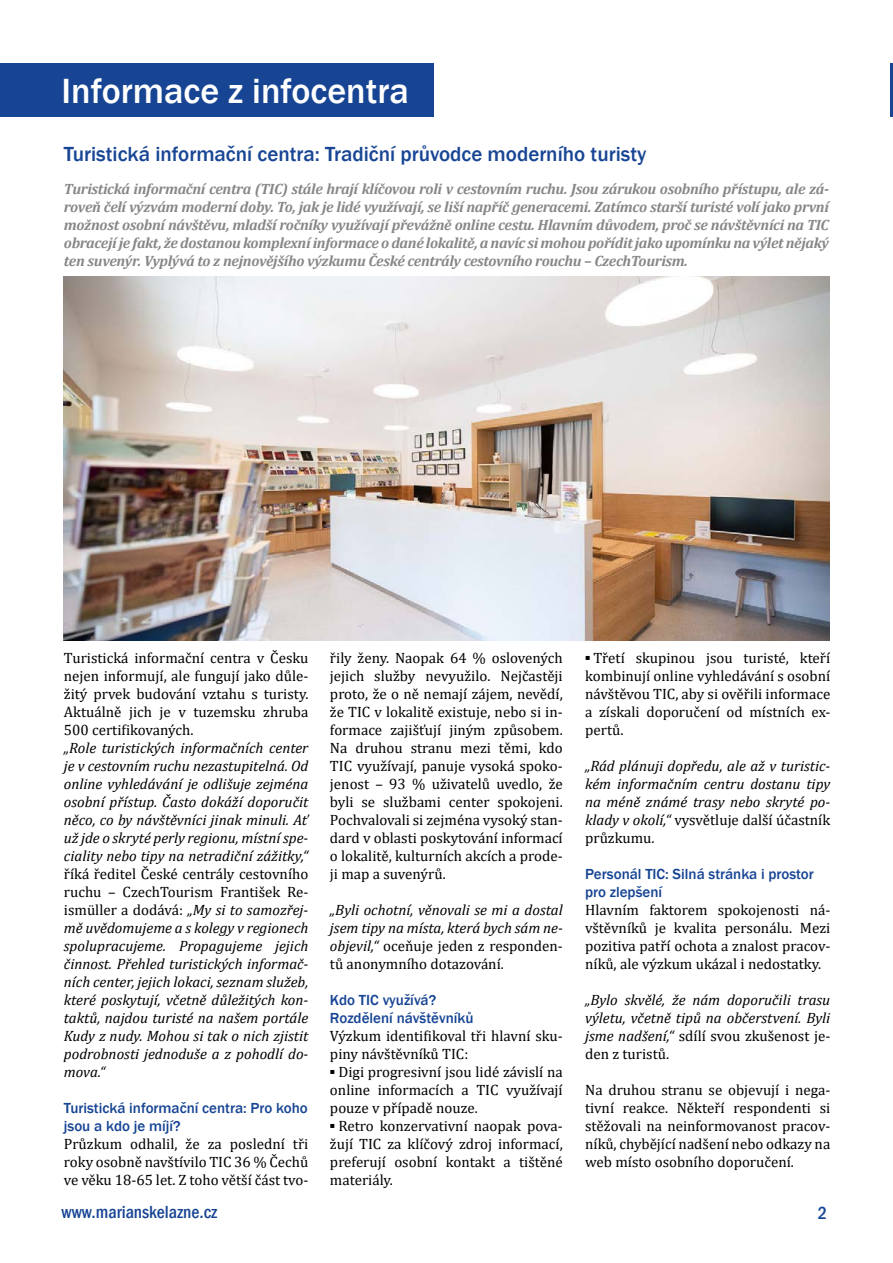
<style>
.page{position:relative;width:893px;height:1263px;background:#fff}
.page>*{position:absolute;margin:0;border:0;box-sizing:border-box;transform-origin:0 0}
.t1{font:500 36px "Franklin Gothic";color:#fff}
.t2{font:500 21px "Franklin Gothic";color:#174594}
.t3{font:500 condensed 18px "Franklin Gothic";color:#174594}
.t4{font:15px/18px "Cambria";color:#000;text-align:justify}
.t5{font:italic 15px/18px "Cambria";color:#000;text-align:justify}
.t6{font:italic 700 15px/18px "Cambria";letter-spacing:-.02em;color:#878787;text-align:justify}
.t7{font:500 15px/18px "Franklin Gothic";color:#174594}
.s1{font-style:normal}
.s2{font-family:"Franklin Gothic";font-weight:500}
</style>
<div class="page">
<div style="left:0;top:64px;width:434px;height:53px;background:#174594"></div>
<hr style="left:891px;top:64px;width:2px;height:53px;background:#174594">
<img style="left:64px;top:277px;width:765px;height:363px">
<h1 class="t1" style="left:62px;top:69px;width:349px">Informace z infocentra</h1>
<h2 class="t2" style="left:64px;top:141px;width:584px">Turistická informační centra: Tradiční průvodce moderního turisty</h2>
<p class="t6" style="left:64px;top:180px;width:767px">Turistická informační centra (TIC) stále hrají klíčovou roli v cestovním ruchu. Jsou zárukou osobního přístupu, ale zá&shy;roveň čelí výzvám moderní doby. To, jak je lidé využívají, se liší napříč generacemi. Zatímco starší turisté volí jako první možnost osobní návštěvu, mladší ročníky využívají převážně online cestu. Hlavním důvodem, proč se návštěvníci na TIC obracejí je fakt, že dostanou komplexní informace o dané lokalitě, a navíc si mohou pořídit jako upomínku na výlet nějaký ten suvenýr. Vyplývá to z nejnovějšího výzkumu České centrály cestovního rouchu – CzechTourism.</p>
<p class="t4" style="left:64px;top:649px;width:246px">Turistická informační centra v Česku nejen informují, ale fungují jako důle&shy;žitý prvek budování vztahu s turisty.<br>Aktuálně jich je v tuzemsku zhruba 500 certifikovaných.</p>
<p class="t5" style="left:64px;top:738px;width:246px">„Role turistických informačních center je v cestovním ruchu nezastupitelná. Od online vyhledávání je odlišuje zejména osobní přístup. Často dokáží doporučit něco, co by návštěvníci jinak minuli. Ať už jde o skryté perly regionu, místní spe&shy;ciality nebo tipy na netradiční zážitky,“</p>
<p class="t5" style="left:64px;top:864px;width:246px"><span class="s1">říká ředitel České centrály cestovního ruchu – CzechTourism František Re&shy;ismüller a dodává:</span> „My si to samozřej&shy;mě uvědomujeme a s kolegy v regionech spolupracujeme. Propagujeme jejich činnost. Přehled turistických informač&shy;ních center, jejich lokaci, seznam služeb, které poskytují, včetně důležitých kon&shy;taktů, najdou turisté na našem portále Kudy z nudy. Mohou si tak o nich zjistit podrobnosti jednoduše a z pohodlí do&shy;mova.“</p>
<p class="t7" style="left:64px;top:1099px;width:245px">Turistická informační centra: Pro koho jsou a kdo je míjí?</p>
<p class="t4" style="left:64px;top:1135px;width:246px">Průzkum odhalil, že za poslední tři roky osobně navštívilo TIC 36 % Čechů ve věku 18-65 let. Z toho větší část tvo-</p>
<p class="t4" style="left:330px;top:649px;width:234px">řily ženy. Naopak 64 % oslovených jejich služby nevyužilo. Nejčastěji proto, že o ně nemají zájem, nevědí, že TIC v lokalitě existuje, nebo si in&shy;formace zajišťují jiným způsobem.<br>Na druhou stranu mezi těmi, kdo TIC využívají, panuje vysoká spoko&shy;jenost – 93 % uživatelů uvedlo, že byli se službami center spokojeni.<br>Pochvalovali si zejména vysoký stan&shy;dard v oblasti poskytování informací o lokalitě, kulturních akcích a prode&shy;ji map a suvenýrů.</p>
<p class="t5" style="left:330px;top:900px;width:234px">„Byli ochotní, věnovali se mi a dostal jsem tipy na místa, která bych sám ne&shy;objevil,“ <span class="s1">oceňuje jeden z responden&shy;tů anonymního dotazování.</span></p>
<p class="t7" style="left:330px;top:991px;width:145px">Kdo TIC využívá?<br>Rozdělení návštěvníků</p>
<p class="t4" style="left:330px;top:1027px;width:234px">Výzkum identifikoval tři hlavní sku&shy;piny návštěvníků TIC:</p>
<p class="t4" style="left:330px;top:1063px;width:234px"><span class="s2">▪</span> Digi progresivní jsou lidé závislí na online informacích a TIC využívají pouze v případě nouze.</p>
<p class="t4" style="left:330px;top:1117px;width:234px"><span class="s2">▪</span> Retro konzervativní naopak pova&shy;žují TIC za klíčový zdroj informací, preferují osobní kontakt a tištěné materiály.</p>
<p class="t4" style="left:585px;top:649px;width:247px"><span class="s2">▪</span> Třetí skupinou jsou turisté, kteří kombinují online vyhledávání s osobní návštěvou TIC, aby si ověřili informace a získali doporučení od místních ex&shy;pertů.</p>
<p class="t5" style="left:585px;top:756px;width:247px">„Rád plánuji dopředu, ale až v turistic&shy;kém informačním centru dostanu tipy na méně známé trasy nebo skryté po&shy;klady v okolí,“ <span class="s1">vysvětluje další účastník průzkumu.</span></p>
<p class="t7" style="left:585px;top:865px;width:230px">Personál TIC: Silná stránka i prostor pro zlepšení</p>
<p class="t4" style="left:585px;top:901px;width:247px">Hlavním faktorem spokojenosti ná&shy;vštěvníků je kvalita personálu. Mezi pozitiva patří ochota a znalost pracov&shy;níků, ale výzkum ukázal i nedostatky.</p>
<p class="t5" style="left:585px;top:990px;width:247px">„Bylo skvělé, že nám doporučili trasu výletu, včetně tipů na občerstvení. Byli jsme nadšení,“ <span class="s1">sdílí svou zkušenost je&shy;den z turistů.</span></p>
<p class="t4" style="left:585px;top:1081px;width:247px">Na druhou stranu se objevují i nega&shy;tivní reakce. Někteří respondenti si stěžovali na neinformovanost pracov&shy;níků, chybějící nadšení nebo odkazy na web místo osobního doporučení.</p>
<p class="t3" style="left:62px;top:1200px;width:157px">www.marianskelazne.cz</p>
<p class="t3" style="left:818px;top:1201px;width:11px">2</p>
</div>
